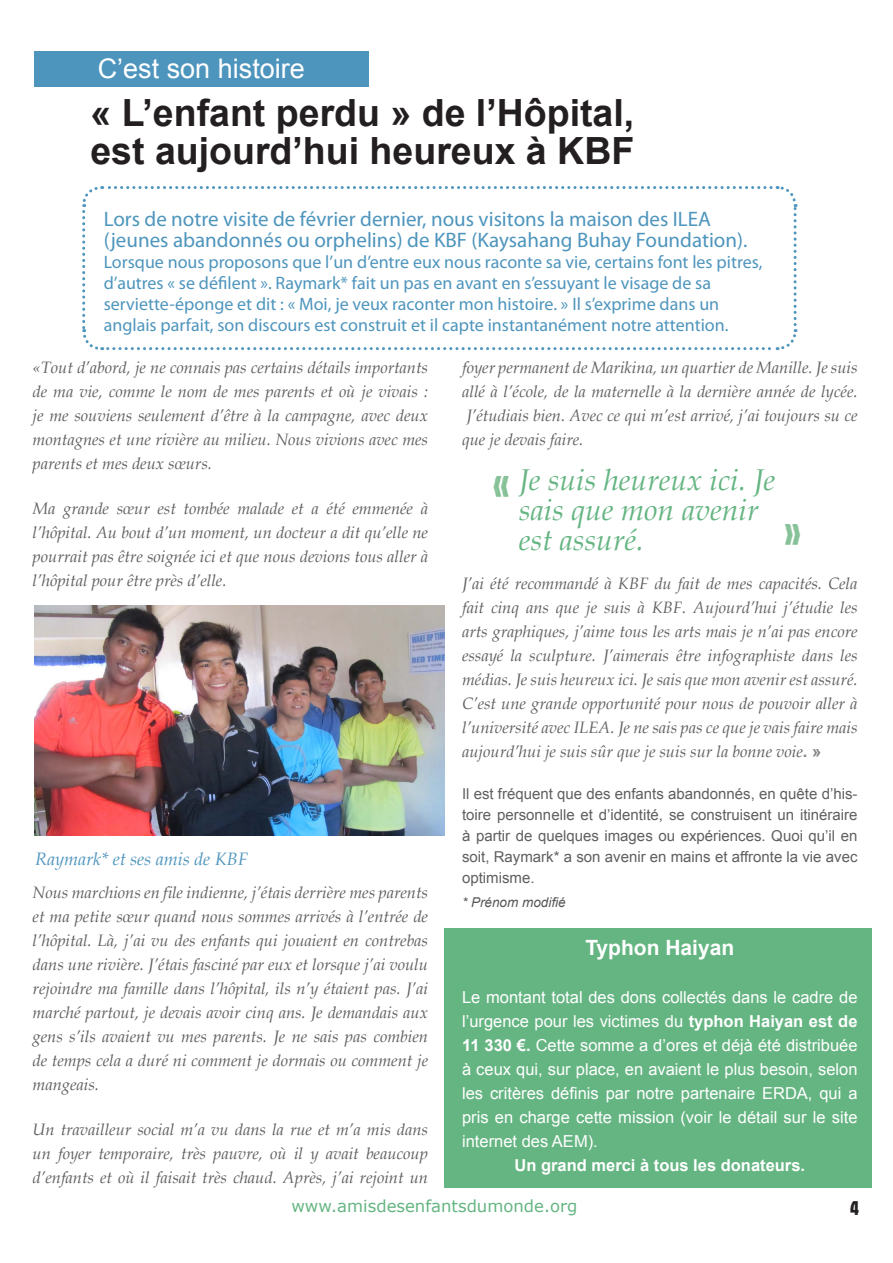
<style>
.page{position:relative;width:893px;height:1263px;background:#fff}
.page>*{position:absolute;margin:0;border:0;box-sizing:border-box;transform-origin:0 0}
.t1{font:45px "Victor";color:#85c196}
.t2{font:700 37.5px "Arial";color:#231f20}
.t3{font:italic 30px/30px "Book Antiqua";color:#65b582}
.t4{font:27px "Arial";color:#fff}
.t5{font:21px/21px "Myriad Pro";color:#4e95bd}
.t6{font:700 21px "Arial";color:#fff}
.t7{font:21px "Victor";color:#231f20}
.t8{font:18px/21px "Myriad Pro";color:#4e95bd}
.t9{font:italic 18px "Book Antiqua";color:#4e95bd}
.t10{font:italic 16.5px/24px "Book Antiqua";color:#5f5f62;text-align:justify}
.t11{font:16.5px/24px "Arial";color:#fff;text-align:justify}
.t12{font:700 16.5px "Arial";color:#fff}
.t13{font:16.5px "Verdana";color:#65b582}
.t14{font:15px/21px "Arial";color:#5f5f62;text-align:justify}
.t15{font:italic 13.5px "Arial";color:#57585a}
.s1{font-family:"Arial";font-weight:700;font-style:normal;color:#828487}
.s2{font-weight:700}
</style>
<div class="page">
<div style="left:444px;top:928px;width:428px;height:260px;background:#65b582"></div>
<div style="left:34px;top:51px;width:335px;height:35px;background:#4e95bd"></div>
<svg style="left:82px;top:186px;width:716px;height:165px"></svg>
<img style="left:34px;top:606px;width:410px;height:230px">
<p class="t4" style="left:98px;top:51px;width:209px">C’est son histoire</p>
<p class="t2" style="left:90px;top:88px;width:545px">« L’enfant perdu » de l’Hôpital,</p>
<p class="t2" style="left:90px;top:125px;width:545px">est aujourd’hui heureux à KBF</p>
<p class="t5" style="left:104px;top:208px;width:645px">Lors de notre visite de février dernier, nous visitons la maison des ILEA (jeunes abandonnés ou orphelins) de KBF (Kaysahang Buhay Foundation).</p>
<p class="t8" style="left:104px;top:251px;width:660px">Lorsque nous proposons que l’un d’entre eux nous raconte sa vie, certains font les pitres, d’autres « se défilent ». Raymark* fait un pas en avant en s’essuyant le visage de sa serviette-éponge et dit : « Moi, je veux raconter mon histoire. » Il s’exprime dans un anglais parfait, son discours est construit et il capte instantanément notre attention.</p>
<p class="t10" style="left:33px;top:355px;width:397px">«Tout d’abord, je ne connais pas certains détails importants de ma vie, comme le nom de mes parents et où je vivais : je me souviens seulement d’être à la campagne, avec deux montagnes et une rivière au milieu. Nous vivions avec mes parents et mes deux sœurs.</p>
<p class="t10" style="left:33px;top:496px;width:397px">Ma grande sœur est tombée malade et a été emmenée à l’hôpital. Au bout d’un moment, un docteur a dit qu’elle ne pourrait pas être soignée ici et que nous devions tous aller à l’hôpital pour être près d’elle.</p>
<p class="t10" style="left:462px;top:355px;width:397px">foyer permanent de Marikina, un quartier de Manille. Je suis allé à l’école, de la maternelle à la dernière année de lycée.<br>J’étudiais bien. Avec ce qui m’est arrivé, j’ai toujours su ce que je devais faire.</p>
<p class="t3" style="left:519px;top:463px;width:258px">Je suis heureux ici. Je sais que mon avenir est assuré.</p>
<p class="t1" style="left:493px;top:462px;width:19px">«</p>
<p class="t10" style="left:462px;top:571px;width:397px">J’ai été recommandé à KBF du fait de mes capacités. Cela fait cinq ans que je suis à KBF. Aujourd’hui j’étudie les arts graphiques, j’aime tous les arts mais je n’ai pas encore essayé la sculpture. J’aimerais être infographiste dans les médias. Je suis heureux ici. Je sais que mon avenir est assuré.<br>C’est une grande opportunité pour nous de pouvoir aller à l’université avec ILEA. Je ne sais pas ce que je vais faire mais aujourd’hui je suis sûr que je suis sur la bonne voie<span class="s1">. »</span></p>
<p class="t14" style="left:462px;top:784px;width:397px">Il est fréquent que des enfants abandonnés, en quête d’his&shy;toire personnelle et d’identité, se construisent un itinéraire à partir de quelques images ou expériences. Quoi qu’il en soit, Raymark* a son avenir en mains et affronte la vie avec optimisme.</p>
<p class="t15" style="left:462px;top:894px;width:105px">* Prénom modifié</p>
<p class="t6" style="left:585px;top:934px;width:150px">Typhon Haiyan</p>
<p class="t11" style="left:462px;top:986px;width:397px">Le montant total des dons collectés dans le cadre de l’urgence pour les victimes du <span class="s2">typhon Haiyan est de 11 330 €.</span> Cette somme a d’ores et déjà été distribuée à ceux qui, sur place, en avaient le plus besoin, selon les critères définis par notre partenaire ERDA, qui a pris en charge cette mission (voir le détail sur le site internet des AEM).</p>
<p class="t12" style="left:514px;top:1154px;width:292px">Un grand merci à tous les donateurs.</p>
<p class="t13" style="left:291px;top:1194px;width:287px">www.amisdesenfantsdumonde.org</p>
<p class="t9" style="left:35px;top:847px;width:214px">Raymark* et ses amis de KBF</p>
<p class="t10" style="left:33px;top:880px;width:397px">Nous marchions en file indienne, j’étais derrière mes parents et ma petite sœur quand nous sommes arrivés à l’entrée de l’hôpital. Là, j’ai vu des enfants qui jouaient en contrebas dans une rivière. J’étais fasciné par eux et lorsque j’ai voulu rejoindre ma famille dans l’hôpital, ils n’y étaient pas. J’ai marché partout, je devais avoir cinq ans. Je demandais aux gens s’ils avaient vu mes parents. Je ne sais pas combien de temps cela a duré ni comment je dormais ou comment je mangeais.</p>
<p class="t10" style="left:33px;top:1117px;width:397px">Un travailleur social m’a vu dans la rue et m’a mis dans un foyer temporaire, très pauvre, où il y avait beaucoup d’enfants et où il faisait très chaud. Après, j’ai rejoint un</p>
<p class="t7" style="left:850px;top:1198px;width:10px">4</p>
</div>
